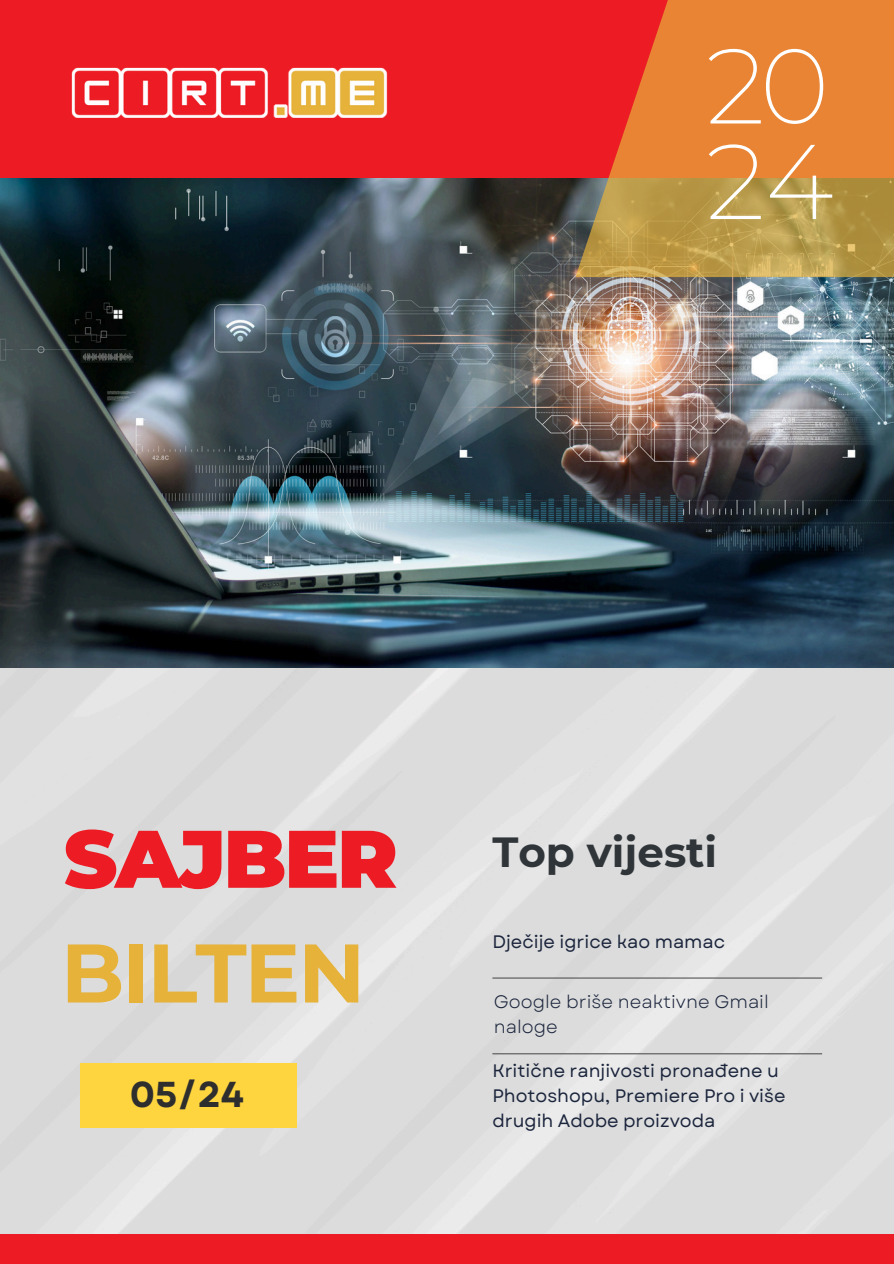
<style>
.page{position:relative;width:894px;height:1264px;background:#fff}
.page>*{position:absolute;margin:0;border:0;box-sizing:border-box;transform-origin:0 0}
.t1{font:200 105.9px "Montserrat";color:#fff}
.t2{font:700 82.8px "Montserrat";letter-spacing:-.025em;color:#e6b23a}
.t3{font:900 81.3px "Montserrat";letter-spacing:-.025em;color:#ed1c24}
.t4{font:700 42px "Montserrat";color:#2f3539}
.t5{font:700 36px "Garet";color:#2e2e2e}
.t6{font:18px/24.8px "Garet";color:#1b253c}
.t7{font:18px/24.8px "Garet";color:#1b253c}
</style>
<div class="page">
<img style="left:0;top:667px;width:893px;height:567px">
<div style="left:0;top:0;width:893px;height:178px;background:#ed1c24"></div>
<hr style="left:492px;top:977px;width:329px;height:1px;background:#555">
<hr style="left:492px;top:1053px;width:329px;height:1px;background:#555">
<img style="left:0;top:178px;width:893px;height:489px">
<div style="left:0;top:1234px;width:893px;height:29px;background:#ed1c24"></div>
<div style="left:80px;top:1063px;width:216px;height:64px;background:#ffd53f"></div>
<img style="left:71px;top:67px;width:317px;height:51px">
<svg style="left:575px;top:0;width:318px;height:277px;background:#d67d3a"></svg>
<h3 class="t1" style="left:705px;top:21px;width:125px">20</h3>
<p class="t1" style="left:705px;top:116px;width:129px">24</p>
<h1 class="t3" style="left:64px;top:809px;width:335px">SAJBER</h1>
<p class="t2" style="left:61px;top:922px;width:305px">BILTEN</p>
<p class="t5" style="left:130px;top:1068px;width:116px">05/24</p>
<p class="t4" style="left:492px;top:826px;width:226px">Top vijesti</p>
<p class="t6" style="left:492px;top:929px;width:234px">Dječije igrice kao mamac</p>
<h2 class="t7" style="left:493px;top:989px;width:276px">Google briše neaktivne Gmail naloge</h2>
<h1 class="t6" style="left:492px;top:1058px;width:294px">Kritične ranjivosti pronađene u<br>Photoshopu, Premiere Pro i više drugih Adobe proizvoda</h1>
</div>
